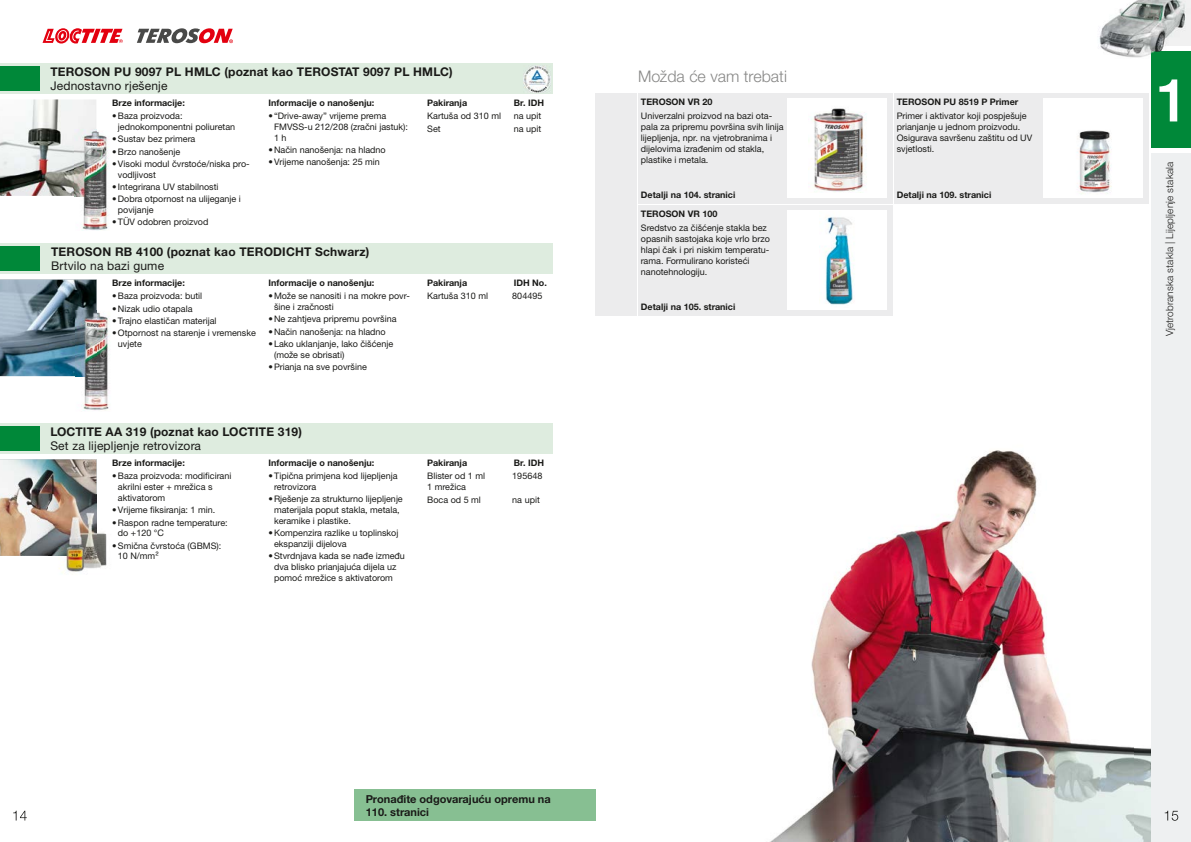
<style>
.page{position:relative;width:1191px;height:842px;background:#fff}
.page>*{position:absolute;margin:0;border:0;box-sizing:border-box;transform-origin:0 0}
.t1{font:300 16px "Helvetica Neue LTW1 G";color:#878786}
.t2{font:700 12px "Helvetica Neue LTW1 G";letter-spacing:.015em;color:#1a1a18}
.t3{font:12px "Helvetica Neue LTW1 G";letter-spacing:.015em;color:#1a1a18}
.t4{font:700 11px/13px "Helvetica Neue LTW1 G";color:#1a1a18}
.t5{font:300 10px "Helvetica Neue LTW1 G";letter-spacing:.015em;color:#1a1a18}
.t6{font:9px/10.8px "Helvetica Neue LTW1 G";color:#1a1a18}
.t7{font:700 9px "Helvetica Neue LTW1 G";color:#1a1a18}
</style>
<div class="page">
<div style="left:0;top:64px;width:553px;height:30px;background:#deecdf"></div>
<div style="left:0;top:244px;width:553px;height:30px;background:#deecdf"></div>
<div style="left:0;top:424px;width:553px;height:30px;background:#deecdf"></div>
<div style="left:0;top:67px;width:39px;height:24px;background:#008839"></div>
<div style="left:0;top:247px;width:39px;height:24px;background:#008839"></div>
<div style="left:0;top:427px;width:39px;height:24px;background:#008839"></div>
<img style="left:0;top:459px;width:96px;height:97px">
<img style="left:0;top:99px;width:96px;height:97px">
<img style="left:0;top:280px;width:96px;height:96px">
<img style="left:770px;top:450px;width:381px;height:392px">
<div style="left:1151px;top:153px;width:40px;height:689px;background:#eef0f1"></div>
<div style="left:1151px;top:51px;width:40px;height:96px;background:#008839"></div>
<img style="left:1099px;top:0;width:92px;height:58px">
<img style="left:1151px;top:0;width:40px;height:45px">
<img style="left:1151px;top:51px;width:40px;height:7px">
<svg style="left:137px;top:28px;width:96px;height:15px"></svg>
<svg style="left:43px;top:28px;width:80px;height:16px"></svg>
<img style="left:59px;top:494px;width:48px;height:79px">
<img style="left:48px;top:494px;width:48px;height:62px">
<img style="left:75px;top:131px;width:34px;height:100px">
<img style="left:75px;top:130px;width:22px;height:66px">
<img style="left:76px;top:311px;width:34px;height:100px">
<img style="left:76px;top:311px;width:20px;height:65px">
<img style="left:523px;top:66px;width:28px;height:27px">
<div style="left:595px;top:93px;width:41px;height:223px;background:#ececed"></div>
<div style="left:638px;top:93px;width:254px;height:110px;background:#ececed"></div>
<div style="left:638px;top:205px;width:254px;height:111px;background:#ececed"></div>
<div style="left:894px;top:93px;width:254px;height:110px;background:#ececed"></div>
<div style="left:787px;top:210px;width:100px;height:100px;background:#fff"></div>
<img style="left:825px;top:217px;width:29px;height:88px">
<div style="left:787px;top:98px;width:100px;height:100px;background:#fff"></div>
<img style="left:811px;top:108px;width:55px;height:85px">
<div style="left:1043px;top:98px;width:99px;height:100px;background:#fff"></div>
<img style="left:1077px;top:130px;width:35px;height:64px">
<div style="left:354px;top:789px;width:241px;height:32px;background:#87bf92"></div>
<svg style="left:13px;top:811px;width:14px;height:9px"></svg>
<svg style="left:1164px;top:811px;width:14px;height:10px"></svg>
<svg style="left:1159px;top:79px;width:18px;height:42px"></svg>
<h2 class="t2" style="left:50px;top:64px;width:404px">TEROSON PU 9097 PL HMLC (poznat kao TEROSTAT 9097 PL HMLC)</h2>
<h2 class="t3" style="left:50px;top:78px;width:119px">Jednostavno rješenje</h2>
<p class="t7" style="left:112px;top:97px;width:74px">Brze informacije:</p>
<p class="t6" style="left:118px;top:111px;width:119px;text-indent:-6px">•Baza proizvoda: jednokomponentni poliuretan</p>
<p class="t6" style="left:112px;top:134px;width:85px">•Sustav bez primera</p>
<p class="t6" style="left:112px;top:146px;width:69px">•Brzo nanošenje</p>
<p class="t6" style="left:118px;top:158px;width:133px;text-indent:-6px">•Visoki modul čvrstoće/niska pro&shy;vodljivost</p>
<p class="t6" style="left:112px;top:181px;width:108px">• Integrirana UV stabilnosti</p>
<p class="t6" style="left:118px;top:193px;width:124px;text-indent:-6px">•Dobra otpornost na ulijeganje i povijanje</p>
<p class="t6" style="left:112px;top:216px;width:98px">•TÜV odobren proizvod</p>
<p class="t7" style="left:268px;top:97px;width:107px">Informacije o nanošenju:</p>
<p class="t6" style="left:274px;top:111px;width:135px;text-indent:-6px">• “Drive-away” vrijeme prema<br>FMVSS-u 212/208 (zračni jastuk):<br>1 h</p>
<p class="t6" style="left:268px;top:145px;width:119px">•Način nanošenja: na hladno</p>
<p class="t6" style="left:268px;top:157px;width:113px">•Vrijeme nanošenja: 25 min</p>
<h2 class="t2" style="left:51px;top:245px;width:320px">TEROSON RB 4100 (poznat kao TERODICHT Schwarz)</h2>
<h2 class="t3" style="left:51px;top:259px;width:115px">Brtvilo na bazi gume</h2>
<p class="t7" style="left:112px;top:277px;width:74px">Brze informacije:</p>
<p class="t6" style="left:112px;top:291px;width:91px">•Baza proizvoda: butil</p>
<p class="t6" style="left:112px;top:303px;width:82px">•Nizak udio otapala</p>
<p class="t6" style="left:112px;top:315px;width:106px">•Trajno elastičan materijal</p>
<p class="t6" style="left:118px;top:327px;width:139px;text-indent:-6px">•Otpornost na starenje i vremenske uvjete</p>
<p class="t7" style="left:268px;top:277px;width:107px">Informacije o nanošenju:</p>
<p class="t6" style="left:274px;top:291px;width:137px;text-indent:-6px">•Može se nanositi i na mokre povr&shy;šine i zračnosti</p>
<p class="t6" style="left:268px;top:314px;width:130px">•Ne zahtjeva pripremu površina</p>
<p class="t6" style="left:268px;top:326px;width:119px">•Način nanošenja: na hladno</p>
<p class="t6" style="left:274px;top:338px;width:121px;text-indent:-6px">•Lako uklanjanje, lako čišćenje (može se obrisati)</p>
<p class="t6" style="left:268px;top:361px;width:100px">•Prianja na sve površine</p>
<p class="t7" style="left:427px;top:97px;width:41px">Pakiranja</p>
<p class="t7" style="left:514px;top:97px;width:32px">Br. IDH</p>
<p class="t6" style="left:427px;top:110px;width:75px">Kartuša od 310 ml</p>
<p class="t6" style="left:514px;top:110px;width:29px">na upit</p>
<p class="t6" style="left:427px;top:123px;width:15px">Set</p>
<p class="t6" style="left:514px;top:123px;width:29px">na upit</p>
<p class="t7" style="left:427px;top:277px;width:41px">Pakiranja</p>
<p class="t7" style="left:514px;top:277px;width:35px">IDH No.</p>
<p class="t6" style="left:427px;top:290px;width:62px">Kartuša 310 ml</p>
<p class="t6" style="left:512px;top:290px;width:32px">804495</p>
<h2 class="t2" style="left:50px;top:424px;width:253px">LOCTITE AA 319 (poznat kao LOCTITE 319)</h2>
<h2 class="t3" style="left:50px;top:438px;width:152px">Set za lijepljenje retrovizora</h2>
<p class="t7" style="left:112px;top:457px;width:74px">Brze informacije:</p>
<p class="t6" style="left:118px;top:471px;width:115px;text-indent:-6px">•Baza proizvoda: modificirani akrilni ester + mrežica s aktivatorom</p>
<p class="t6" style="left:112px;top:505px;width:104px">•Vrijeme fiksiranja: 1 min.</p>
<p class="t6" style="left:118px;top:517px;width:111px;text-indent:-6px">•Raspon radne temperature: do +120 °C</p>
<p class="t6" style="left:118px;top:540px;width:105px;text-indent:-6px">•Smična čvrstoća (GBMS):<br>10 N/mm²</p>
<p class="t7" style="left:268px;top:457px;width:107px">Informacije o nanošenju:</p>
<p class="t6" style="left:274px;top:471px;width:125px;text-indent:-6px">•Tipična primjena kod lijepljenja retrovizora</p>
<p class="t6" style="left:274px;top:494px;width:130px;text-indent:-6px">•Rješenje za strukturno lijepljenje materijala poput stakla, metala, keramike i plastike.</p>
<p class="t6" style="left:274px;top:528px;width:126px;text-indent:-6px">•Kompenzira razlike u toplinskoj ekspanziji dijelova</p>
<p class="t6" style="left:274px;top:551px;width:132px;text-indent:-6px">•Stvrdnjava kada se nađe između dva blisko prianjajuća dijela uz pomoć mrežice s aktivatorom</p>
<p class="t7" style="left:427px;top:457px;width:41px">Pakiranja</p>
<p class="t7" style="left:514px;top:457px;width:32px">Br. IDH</p>
<p class="t6" style="left:427px;top:470px;width:59px">Blister od 1 ml<br>1 mrežica</p>
<p class="t6" style="left:512px;top:470px;width:32px">195648</p>
<p class="t6" style="left:427px;top:494px;width:55px">Boca od 5 ml</p>
<p class="t6" style="left:512px;top:494px;width:29px">na upit</p>
<p class="t4" style="left:366px;top:792px;width:186px">Pronađite odgovarajuću opremu na<br>110. stranici</p>
<h1 class="t1" style="left:638px;top:66px;width:150px">Možda će vam trebati</h1>
<p class="t7" style="left:641px;top:96px;width:73px">TEROSON VR 20</p>
<p class="t6" style="left:641px;top:110px;width:144px">Univerzalni proizvod na bazi ota&shy;pala za pripremu površina svih linija lijepljenja, npr. na vjetrobranima i dijelovima izrađenim od stakla, plastike i metala.</p>
<p class="t7" style="left:641px;top:189px;width:96px">Detalji na 104. stranici</p>
<p class="t7" style="left:641px;top:208px;width:78px">TEROSON VR 100</p>
<p class="t6" style="left:641px;top:222px;width:130px">Sredstvo za čišćenje stakla bez opasnih sastojaka koje vrlo brzo hlapi čak i pri niskim temperatu&shy;rama. Formulirano koristeći nanotehnologiju.</p>
<p class="t7" style="left:641px;top:301px;width:96px">Detalji na 105. stranici</p>
<p class="t7" style="left:896px;top:96px;width:123px">TEROSON PU 8519 P Primer</p>
<p class="t6" style="left:896px;top:110px;width:137px">Primer i aktivator koji pospješuje prianjanje u jednom proizvodu.<br>Osigurava savršenu zaštitu od UV svjetlosti.</p>
<p class="t7" style="left:896px;top:189px;width:96px">Detalji na 109. stranici</p>
<p class="t5" style="left:1163px;top:336px;width:176px;rotate:-90deg">Vjetrobranska stakla | Lijepljenje stakala</p>
</div>
